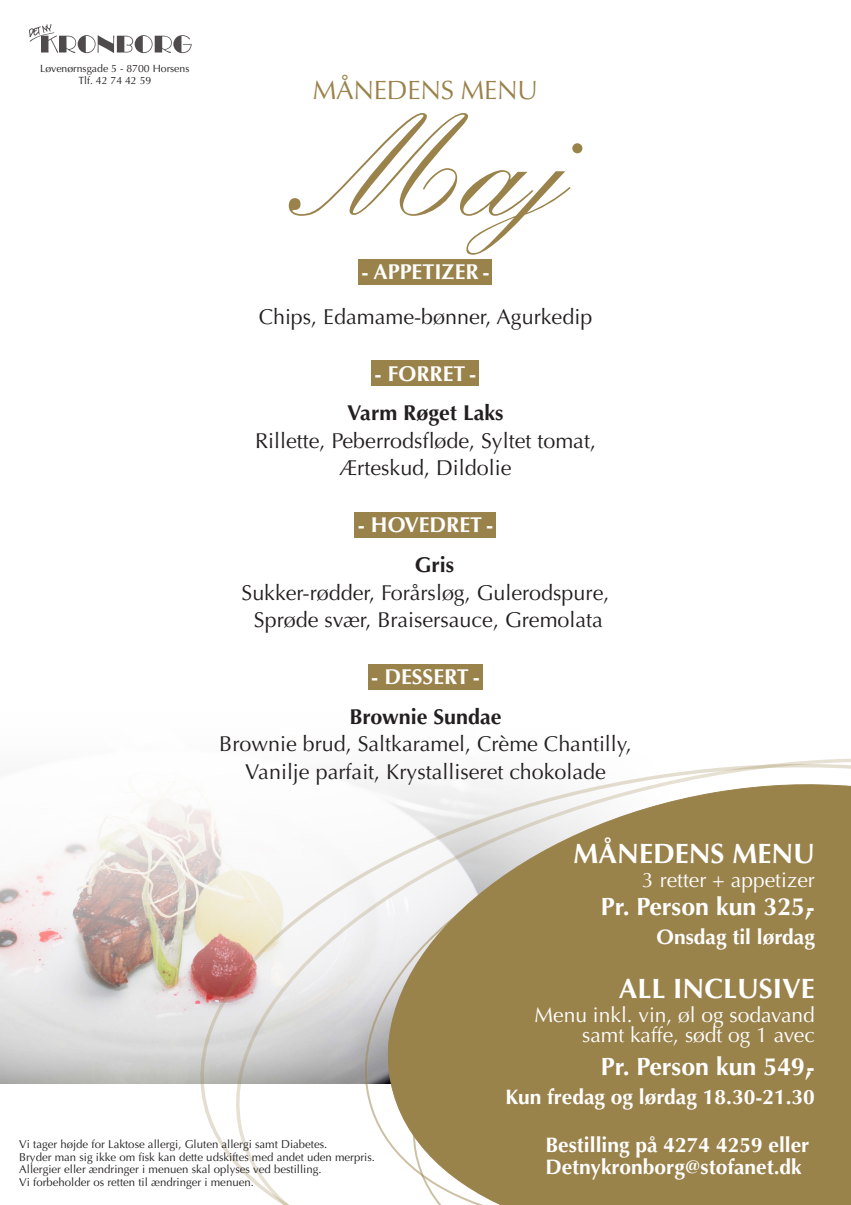
<style>
.page{position:relative;width:851px;height:1205px;background:#fff}
.page>*{position:absolute;margin:0;border:0;box-sizing:border-box;transform-origin:0 0}
.t1{font:500 140px "Kuenstler Script LT Std";color:#9a824b}
.t2{font:700 28px "Optima LT Std";color:#fff}
.t3{font:26.5px "Optima LT Std";letter-spacing:-.01em;color:#9a824b}
.t4{font:700 25px "Optima LT Std";color:#fff}
.t5{font:21.5px/27.5px "Optima LT Std";color:#231f20;text-align:center}
.t6{font:700 21.5px "Optima LT Std";color:#fff}
.t7{font:700 21.5px "Optima LT Std";color:#231f20}
.t8{font:700 21px/21.5px "Optima LT Std";color:#fff}
.t9{font:21px/20px "Optima LT Std";color:#fff;text-align:right}
.t10{font:11.4px/12.6px "Optima LT Std";color:#231f20}
.t11{font:10.5px/11.6px "Optima LT Std";color:#231f20;text-align:center}
</style>
<div class="page">
<img style="left:0;top:689px;width:483px;height:394px">
<svg style="left:29px;top:24px;width:163px;height:29px"></svg>
<div style="left:358px;top:259px;width:134px;height:25px;background:#9a824b"></div>
<div style="left:371px;top:361px;width:108px;height:25px;background:#9a824b"></div>
<div style="left:355px;top:512px;width:141px;height:25px;background:#9a824b"></div>
<div style="left:368px;top:664px;width:114px;height:25px;background:#9a824b"></div>
<svg style="left:216px;top:724px;width:267px;height:12px"></svg>
<svg style="left:186px;top:736px;width:664px;height:469px"></svg>
<svg style="left:375px;top:760px;width:475px;height:27px"></svg>
<svg style="left:351px;top:787px;width:499px;height:418px;background:#ab986d"></svg>
<p class="t11" style="left:40px;top:63px;width:151px">Løvenørnsgade 5 - 8700 Horsens<br>Tlf. 42 74 42 59</p>
<p class="t3" style="left:313px;top:74px;width:227px">MÅNEDENS MENU</p>
<h1 class="t1" style="left:288px;top:84px;width:356px">Maj</h1>
<p class="t6" style="left:361px;top:259px;width:130px">- APPETIZER -</p>
<p class="t5" style="left:259px;top:303px;width:335px">Chips, Edamame-bønner, Agurkedip</p>
<p class="t6" style="left:374px;top:361px;width:103px">- FORRET -</p>
<p class="t7" style="left:347px;top:400px;width:158px">Varm Røget Laks</p>
<p class="t5" style="left:255px;top:427px;width:342px">Rillette, Peberrodsfløde, Syltet tomat,<br>Ærteskud, Dildolie</p>
<p class="t6" style="left:358px;top:512px;width:137px">- HOVEDRET -</p>
<p class="t7" style="left:414px;top:552px;width:41px">Gris</p>
<p class="t5" style="left:241px;top:579px;width:369px">Sukker-rødder, Forårsløg, Gulerodspure,<br>Sprøde svær, Braisersauce, Gremolata</p>
<p class="t6" style="left:371px;top:664px;width:110px">- DESSERT -</p>
<p class="t7" style="left:349px;top:704px;width:154px">Brownie Sundae</p>
<p class="t5" style="left:219px;top:730px;width:414px">Brownie brud, Saltkaramel, Crème Chantilly,<br>Vanilje parfait, Krystalliseret chokolade</p>
<h2 class="t2" style="left:573px;top:837px;width:243px">MÅNEDENS MENU</h2>
<p class="t9" style="left:642px;top:870px;width:174px">3 retter + appetizer</p>
<p class="t4" style="left:600px;top:891px;width:215px">Pr. Person kun 325,-</p>
<p class="t8" style="left:656px;top:926px;width:160px">Onsdag til lørdag</p>
<h2 class="t2" style="left:618px;top:972px;width:198px">ALL INCLUSIVE</h2>
<p class="t9" style="left:534px;top:1005px;width:282px">Menu inkl. vin, øl og sodavand samt kaffe, sødt og 1 avec</p>
<p class="t4" style="left:600px;top:1052px;width:215px">Pr. Person kun 549,-</p>
<p class="t8" style="left:505px;top:1087px;width:311px">Kun fredag og lørdag 18.30-21.30</p>
<p class="t10" style="left:19px;top:1138px;width:357px">Vi tager højde for Laktose allergi, Gluten allergi samt Diabetes.<br>Bryder man sig ikke om fisk kan dette udskiftes med andet uden merpris.<br>Allergier eller ændringer i menuen skal oplyses ved bestilling.<br>Vi forbeholder os retten til ændringer i menuen.</p>
<p class="t8" style="left:545px;top:1134px;width:265px">Bestilling på 4274 4259 eller<br>Detnykronborg@stofanet.dk</p>
</div>
